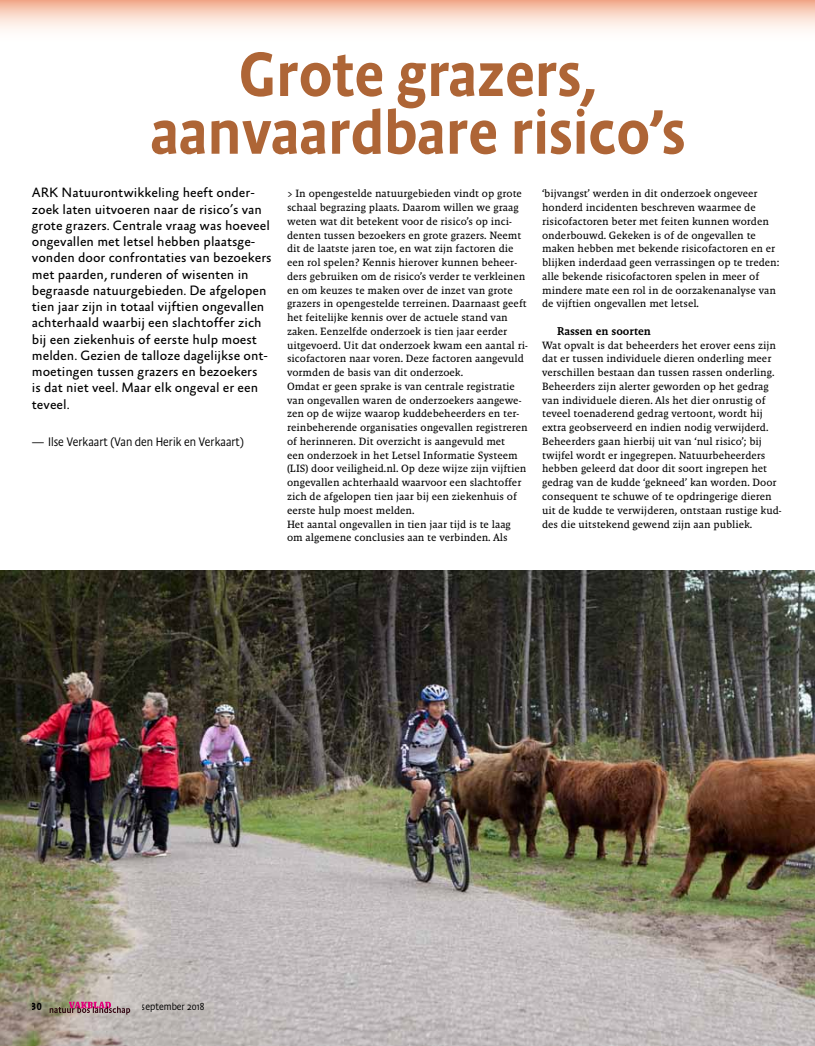
<style>
.page{position:relative;width:815px;height:1046px;background:#fff}
.page>*{position:absolute;margin:0;border:0;box-sizing:border-box;transform-origin:0 0}
.t1{font:500 63.62px/57.6px "Absara Sans Head";color:#ae6536;text-align:center}
.t2{font:13.75px/16.2px "Absara Sans";color:#000}
.t3{font:300 12.5px "Absara Sans TF Head";color:#000}
.t4{font:11.5px "Malaga Med";color:#000}
.t5{font:10.75px/13.8px "Malaga Reg";color:#000}
.t6{font:300 10.38px "Absara Sans Head";color:#000}
.t7{font:500 10.38px "Absara Sans TF Head";color:#000}
</style>
<div class="page">
<svg style="left:0;top:0;width:815px;height:30px;background:#f8d6c7"></svg>
<img style="left:0;top:570px;width:815px;height:475px">
<svg style="left:50px;top:1001px;width:80px;height:13px"></svg>
<h1 class="t1" style="left:151px;top:45px;width:536px">Grote grazers, aanvaardbare risico’s</h1>
<p class="t5" style="left:287px;top:187px;width:242px">&gt; In opengestelde natuurgebieden vindt op grote schaal begrazing plaats. Daarom willen we graag weten wat dit betekent voor de risico’s op inci&shy;denten tussen bezoekers en grote grazers. Neemt dit de laatste jaren toe, en wat zijn factoren die een rol spelen? Kennis hierover kunnen beheer&shy;ders gebruiken om de risico’s verder te verkleinen en om keuzes te maken over de inzet van grote grazers in opengestelde terreinen. Daarnaast geeft het feitelijke kennis over de actuele stand van zaken. Eenzelfde onderzoek is tien jaar eerder uitgevoerd. Uit dat onderzoek kwam een aantal ri&shy;sicofactoren naar voren. Deze factoren aangevuld vormden de basis van dit onderzoek.<br>Omdat er geen sprake is van centrale registratie van ongevallen waren de onderzoekers aangewe&shy;zen op de wijze waarop kuddebeheerders en ter&shy;reinbeherende organisaties ongevallen registreren of herinneren. Dit overzicht is aangevuld met<br>een onderzoek in het Letsel Informatie Systeem (LIS) door veiligheid.nl. Op deze wijze zijn vijftien ongevallen achterhaald waarvoor een slachtoffer zich de afgelopen tien jaar bij een ziekenhuis of eerste hulp moest melden.<br>Het aantal ongevallen in tien jaar tijd is te laag om algemene conclusies aan te verbinden. Als</p>
<p class="t5" style="left:542px;top:187px;width:239px">‘bijvangst’ werden in dit onderzoek ongeveer honderd incidenten beschreven waarmee de risicofactoren beter met feiten kunnen worden onderbouwd. Gekeken is of de ongevallen te maken hebben met bekende risicofactoren en er blijken inderdaad geen verrassingen op te treden: alle bekende risicofactoren spelen in meer of mindere mate een rol in de oorzakenanalyse van de vijftien ongevallen met letsel.</p>
<p class="t2" style="left:32px;top:185px;width:241px">ARK Natuurontwikkeling heeft onder&shy;zoek laten uitvoeren naar de risico’s van grote grazers. Centrale vraag was hoeveel ongevallen met letsel hebben plaatsge&shy;vonden door confrontaties van bezoekers met paarden, runderen of wisenten in begraasde natuurgebieden. De afgelopen tien jaar zijn in totaal vijftien ongevallen achterhaald waarbij een slachtoffer zich bij een ziekenhuis of eerste hulp moest melden. Gezien de talloze dagelijkse ont&shy;moetingen tussen grazers en bezoekers<br>is dat niet veel. Maar elk ongeval er een teveel.</p>
<p class="t3" style="left:32px;top:434px;width:213px">— Ilse Verkaart (Van den Herik en Verkaart)</p>
<p class="t4" style="left:557px;top:324px;width:95px">Rassen en soorten</p>
<p class="t5" style="left:542px;top:338px;width:241px">Wat opvalt is dat beheerders het erover eens zijn dat er tussen individuele dieren onderling meer verschillen bestaan dan tussen rassen onderling.<br>Beheerders zijn alerter geworden op het gedrag van individuele dieren. Als het dier onrustig of teveel toenaderend gedrag vertoont, wordt hij extra geobserveerd en indien nodig verwijderd.<br>Beheerders gaan hierbij uit van ‘nul risico’; bij twijfel wordt er ingegrepen. Natuurbeheerders hebben geleerd dat door dit soort ingrepen het gedrag van de kudde ‘gekneed’ kan worden. Door consequent te schuwe of te opdringerige dieren uit de kudde te verwijderen, ontstaan rustige kud&shy;des die uitstekend gewend zijn aan publiek.</p>
<p class="t7" style="left:32px;top:999px;width:11px">30</p>
<p class="t6" style="left:142px;top:999px;width:64px">september 2018</p>
</div>
